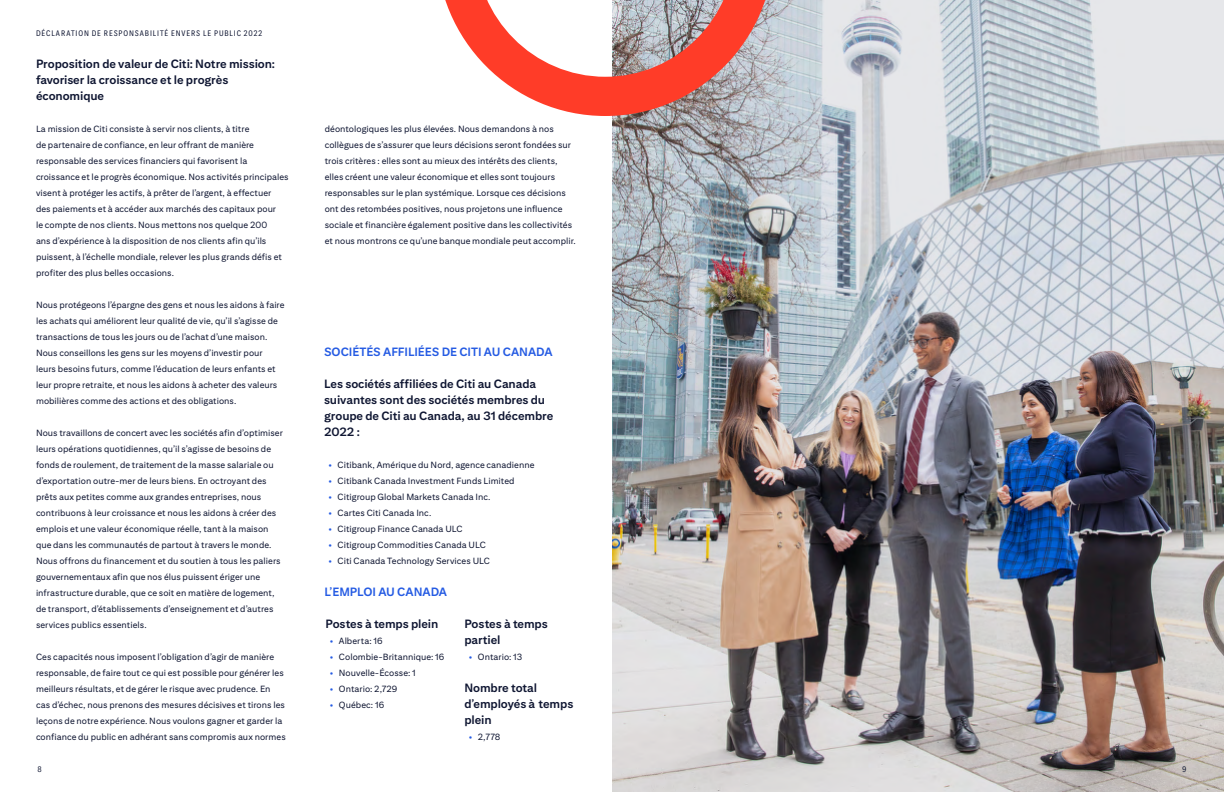
<style>
.page{position:relative;width:1224px;height:792px;background:#fff}
.page>*{position:absolute;margin:0;border:0;box-sizing:border-box;transform-origin:0 0}
.Subheads{font:700 12px/16px "Citi Sans Text";letter-spacing:-.005em;color:#0f1632}
.Paragraph_Large{font:700 12px/16px "Citi Sans Text";letter-spacing:-.01em;color:#0f1632}
.Titles{font:700 12px "Citi Sans Text";letter-spacing:-.005em;color:#255be3}
.Paragraph{font:9px/16px "Citi Sans Text";letter-spacing:.005em;color:#0f1632}
.t1{font:condensed 8px "Citi Sans";letter-spacing:.115em;color:#0f1632}
.t2{font:condensed 8px "Citi Sans Table";color:#0f1632}
.s1{color:#255be3}
</style>
<div class="page">
<img style="left:612px;top:0;width:612px;height:792px">
<svg style="left:445px;top:0;width:329px;height:116px"></svg>
<p class="t1" style="left:36px;top:29px;width:228px">DÉCLARATION DE RESPONSABILITÉ ENVERS LE PUBLIC 2022</p>
<p class="Paragraph_Large" style="left:36px;top:56px;width:241px">Proposition de valeur de Citi: Notre mission: favoriser la croissance et le progrès économique</p>
<p class="Paragraph" style="left:36px;top:121px;width:254px">La mission de Citi consiste à servir nos clients, à titre<br>de partenaire de confiance, en leur offrant de manière responsable des services financiers qui favorisent la croissance et le progrès économique. Nos activités principales visent à protéger les actifs, à prêter de l’argent, à effectuer<br>des paiements et à accéder aux marchés des capitaux pour<br>le compte de nos clients. Nous mettons nos quelque 200<br>ans d’expérience à la disposition de nos clients afin qu’ils puissent, à l’échelle mondiale, relever les plus grands défis et profiter des plus belles occasions.</p>
<p class="Paragraph" style="left:36px;top:297px;width:250px">Nous protégeons l’épargne des gens et nous les aidons à faire les achats qui améliorent leur qualité de vie, qu’il s’agisse de transactions de tous les jours ou de l’achat d’une maison.<br>Nous conseillons les gens sur les moyens d’investir pour leurs besoins futurs, comme l’éducation de leurs enfants et leur propre retraite, et nous les aidons à acheter des valeurs mobilières comme des actions et des obligations.</p>
<p class="Paragraph" style="left:36px;top:425px;width:248px">Nous travaillons de concert avec les sociétés afin d’optimiser leurs opérations quotidiennes, qu’il s’agisse de besoins de fonds de roulement, de traitement de la masse salariale ou d’exportation outre-mer de leurs biens. En octroyant des prêts aux petites comme aux grandes entreprises, nous contribuons à leur croissance et nous les aidons à créer des emplois et une valeur économique réelle, tant à la maison que dans les communautés de partout à travers le monde.<br>Nous offrons du financement et du soutien à tous les paliers gouvernementaux afin que nos élus puissent ériger une infrastructure durable, que ce soit en matière de logement, de transport, d’établissements d’enseignement et d’autres services publics essentiels.</p>
<p class="Paragraph" style="left:36px;top:649px;width:251px">Ces capacités nous imposent l’obligation d’agir de manière responsable, de faire tout ce qui est possible pour générer les meilleurs résultats, et de gérer le risque avec prudence. En cas d’échec, nous prenons des mesures décisives et tirons les leçons de notre expérience. Nous voulons gagner et garder la confiance du public en adhérant sans compromis aux normes</p>
<p class="Paragraph" style="left:325px;top:121px;width:253px">déontologiques les plus élevées. Nous demandons à nos collègues de s’assurer que leurs décisions seront fondées sur trois critères : elles sont au mieux des intérêts des clients, elles créent une valeur économique et elles sont toujours responsables sur le plan systémique. Lorsque ces décisions ont des retombées positives, nous projetons une influence sociale et financière également positive dans les collectivités et nous montrons ce qu’une banque mondiale peut accomplir.</p>
<p class="Titles" style="left:324px;top:345px;width:230px">SOCIÉTÉS AFFILIÉES DE CITI AU CANADA</p>
<p class="Subheads" style="left:324px;top:376px;width:231px">Les sociétés affiliées de Citi au Canada suivantes sont des sociétés membres du groupe de Citi au Canada, au 31 décembre<br>2022 :</p>
<p class="Paragraph" style="left:329px;top:457px;width:207px"><span class="s1">•</span> Citibank, Amérique du Nord, agence canadienne</p>
<p class="Paragraph" style="left:329px;top:473px;width:188px"><span class="s1">•</span> Citibank Canada Investment Funds Limited</p>
<p class="Paragraph" style="left:329px;top:489px;width:163px"><span class="s1">•</span> Citigroup Global Markets Canada Inc.</p>
<p class="Paragraph" style="left:329px;top:505px;width:104px"><span class="s1">•</span> Cartes Citi Canada Inc.</p>
<p class="Paragraph" style="left:329px;top:521px;width:136px"><span class="s1">•</span> Citigroup Finance Canada ULC</p>
<p class="Paragraph" style="left:329px;top:537px;width:159px"><span class="s1">•</span> Citigroup Commodities Canada ULC</p>
<p class="Paragraph" style="left:329px;top:553px;width:163px"><span class="s1">•</span> Citi Canada Technology Services ULC</p>
<p class="Titles" style="left:324px;top:585px;width:124px">L’EMPLOI AU CANADA</p>
<p class="Subheads" style="left:325px;top:616px;width:115px">Postes à temps plein</p>
<p class="Paragraph" style="left:330px;top:633px;width:54px"><span class="s1">•</span> Alberta: 16</p>
<p class="Paragraph" style="left:330px;top:649px;width:116px"><span class="s1">•</span> Colombie-Britannique: 16</p>
<p class="Paragraph" style="left:330px;top:665px;width:87px"><span class="s1">•</span> Nouvelle-Écosse: 1</p>
<p class="Paragraph" style="left:330px;top:681px;width:69px"><span class="s1">•</span> Ontario: 2,729</p>
<p class="Paragraph" style="left:330px;top:697px;width:56px"><span class="s1">•</span> Québec: 16</p>
<p class="Subheads" style="left:464px;top:616px;width:85px">Postes à temps partiel</p>
<p class="Paragraph" style="left:469px;top:649px;width:55px"><span class="s1">•</span> Ontario: 13</p>
<p class="Subheads" style="left:464px;top:680px;width:111px">Nombre total d’employés à temps plein</p>
<p class="Paragraph" style="left:469px;top:729px;width:33px"><span class="s1">•</span> 2,778</p>
<p class="t2" style="left:37px;top:765px;width:6px">8</p>
<p class="t2" style="left:1182px;top:765px;width:6px">9</p>
</div>
